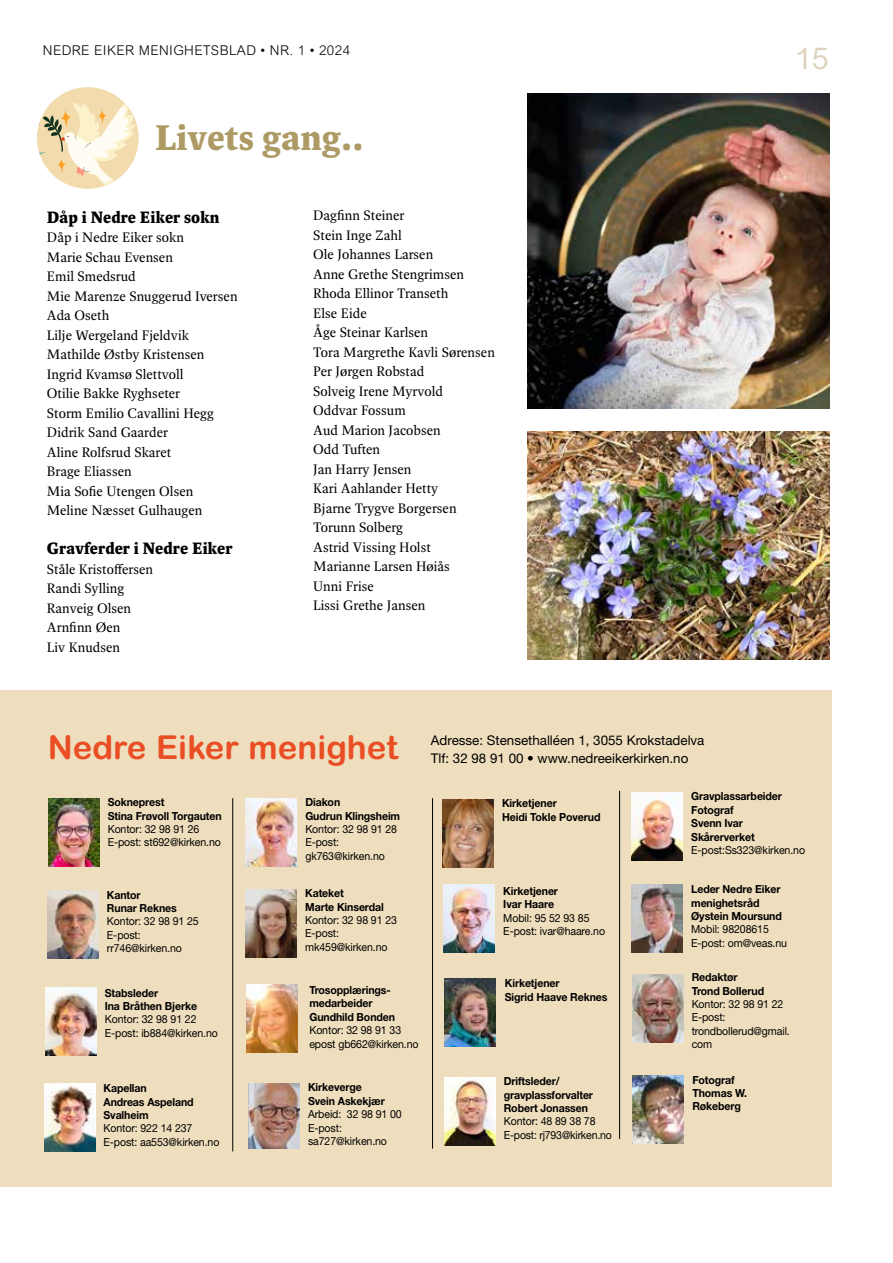
<style>
.page{position:relative;width:893px;height:1263px;background:#fff}
.page>*{position:absolute;margin:0;border:0;box-sizing:border-box;transform-origin:0 0}
.t1{font:700 39px "Spinoza Pro";color:#ae9a64}
.t2{font:700 33px "Arial Rounded MT Std";color:#e94e24}
.t3{font:30px "Arial Rounded MT Std";color:#ddd3bd}
.t4{font:700 18px "Spinoza Pro";color:#000}
.t5{font:15px/19.5px "Spinoza Pro";color:#000}
.t6{font:300 13.5px "Arial Rounded MT Std";letter-spacing:.03em;color:#000}
.t7{font:13.35px/18px "Helvetica Neue LT Pro";color:#000}
.t8{font:700 11.1px/13.4px "Helvetica Neue LT Pro";letter-spacing:-.01em;color:#000;scale:.95 1}
.t9{font:11.1px/13.4px "Helvetica Neue LT Pro";letter-spacing:-.01em;color:#000;scale:.95 1}
</style>
<div class="page">
<div style="left:0;top:690px;width:831px;height:496px;background:#efdebd"></div>
<hr style="left:232px;top:798px;width:1px;height:353px;background:#000">
<hr style="left:432px;top:798px;width:1px;height:350px;background:#000">
<hr style="left:619px;top:791px;width:1px;height:348px;background:#000">
<img style="left:443px;top:799px;width:51px;height:68px">
<img style="left:247px;top:984px;width:51px;height:68px">
<img style="left:249px;top:1083px;width:51px;height:66px">
<img style="left:48px;top:799px;width:51px;height:68px">
<img style="left:246px;top:799px;width:51px;height:68px">
<img style="left:246px;top:890px;width:51px;height:68px">
<img style="left:632px;top:1076px;width:51px;height:68px">
<img style="left:44px;top:1083px;width:51px;height:68px">
<img style="left:632px;top:885px;width:51px;height:68px">
<img style="left:632px;top:974px;width:51px;height:68px">
<img style="left:45px;top:987px;width:51px;height:68px">
<img style="left:444px;top:1077px;width:51px;height:68px">
<img style="left:632px;top:792px;width:51px;height:68px">
<img style="left:47px;top:890px;width:51px;height:68px">
<img style="left:444px;top:978px;width:51px;height:68px">
<img style="left:444px;top:884px;width:51px;height:68px">
<img style="left:527px;top:94px;width:302px;height:314px">
<img style="left:527px;top:432px;width:302px;height:227px">
<div style="left:37px;top:87px;width:102px;height:102px;background:#f2dcad;border-radius:51px"></div>
<svg style="left:37px;top:102px;width:98px;height:85px"></svg>
<p class="t6" style="left:43px;top:43px;width:309px">NEDRE EIKER MENIGHETSBLAD • NR. 1 • 2024</p>
<h3 class="t3" style="left:795px;top:41px;width:35px">15</h3>
<h1 class="t1" style="left:155px;top:115px;width:210px">Livets gang..</h1>
<p class="t4" style="left:47px;top:207px;width:174px">Dåp i Nedre Eiker sokn</p>
<p class="t5" style="left:47px;top:228px;width:192px">Dåp i Nedre Eiker sokn<br>Marie Schau Evensen<br>Emil Smedsrud<br>Mie Marenze Snuggerud Iversen<br>Ada Oseth<br>Lilje Wergeland Fjeldvik<br>Mathilde Østby Kristensen<br>Ingrid Kvamsø Slettvoll<br>Otilie Bakke Ryghseter<br>Storm Emilio Cavallini Hegg<br>Didrik Sand Gaarder<br>Aline Rolfsrud Skaret<br>Brage Eliassen<br>Mia Sofie Utengen Olsen<br>Meline Næsset Gulhaugen</p>
<p class="t4" style="left:47px;top:538px;width:187px">Gravferder i Nedre Eiker</p>
<p class="t5" style="left:47px;top:559px;width:108px">Ståle Kristoffersen<br>Randi Sylling<br>Ranveig Olsen<br>Arnfinn Øen<br>Liv Knudsen</p>
<p class="t5" style="left:313px;top:206px;width:183px">Dagfinn Steiner<br>Stein Inge Zahl<br>Ole Johannes Larsen<br>Anne Grethe Stengrimsen<br>Rhoda Ellinor Transeth<br>Else Eide<br>Åge Steinar Karlsen<br>Tora Margrethe Kavli Sørensen<br>Per Jørgen Robstad<br>Solveig Irene Myrvold<br>Oddvar Fossum<br>Aud Marion Jacobsen<br>Odd Tuften<br>Jan Harry Jensen<br>Kari Aahlander Hetty<br>Bjarne Trygve Borgersen<br>Torunn Solberg<br>Astrid Vissing Holst<br>Marianne Larsen Høiås<br>Unni Frise<br>Lissi Grethe Jansen</p>
<h2 class="t2" style="left:48px;top:727px;width:352px">Nedre Eiker menighet</h2>
<p class="t8" style="left:108px;top:795px;width:122px">Sokneprest<br>Stina Frøvoll Torgauten</p>
<p class="t9" style="left:108px;top:822px;width:121px">Kontor: 32 98 91 26<br>E-post: st692@kirken.no</p>
<p class="t8" style="left:107px;top:888px;width:75px">Kantor<br>Runar Reknes</p>
<p class="t9" style="left:107px;top:914px;width:98px">Kontor: 32 98 91 25<br>E-post: rr746@kirken.no</p>
<p class="t8" style="left:105px;top:985px;width:99px">Stabsleder<br>Ina Bråthen Bjerke</p>
<p class="t9" style="left:105px;top:1012px;width:121px">Kontor: 32 98 91 22<br>E-post: ib884@kirken.no</p>
<p class="t8" style="left:104px;top:1081px;width:96px">Kapellan<br>Andreas Aspeland<br>Svalheim</p>
<p class="t9" style="left:104px;top:1121px;width:124px">Kontor: 922 14 237<br>E-post: aa553@kirken.no</p>
<p class="t8" style="left:305px;top:795px;width:101px">Diakon<br>Gudrun Klingsheim</p>
<p class="t9" style="left:305px;top:822px;width:98px">Kontor: 32 98 91 28<br>E-post: gk763@kirken.no</p>
<p class="t8" style="left:305px;top:886px;width:84px">Kateket<br>Marte Kinserdal</p>
<p class="t9" style="left:305px;top:913px;width:98px">Kontor: 32 98 91 23<br>E-post: mk459@kirken.no</p>
<p class="t8" style="left:309px;top:983px;width:92px">Trosopplærings&shy;medarbeider<br>Gundhild Bonden</p>
<p class="t9" style="left:309px;top:1023px;width:117px">Kontor: 32 98 91 33 epost gb662@kirken.no</p>
<p class="t8" style="left:308px;top:1080px;width:82px">Kirkeverge<br>Svein Askekjær</p>
<p class="t9" style="left:308px;top:1107px;width:100px">Arbeid: 32 98 91 00<br>E-post: sa727@kirken.no</p>
<p class="t7" style="left:431px;top:731px;width:275px">Adresse: Stensethalléen 1, 3055 Krokstadelva<br>Tlf: 32 98 91 00 • www.nedreeikerkirken.no</p>
<p class="t8" style="left:502px;top:796px;width:105px">Kirketjener<br>Heidi Tokle Poverud</p>
<p class="t8" style="left:503px;top:884px;width:59px">Kirketjener<br>Ivar Haare</p>
<p class="t9" style="left:503px;top:911px;width:109px">Mobil: 95 52 93 85<br>E-post: ivar@haare.no</p>
<p class="t8" style="left:505px;top:976px;width:110px">Kirketjener<br>Sigrid Haave Reknes</p>
<p class="t8" style="left:504px;top:1074px;width:96px">Driftsleder/ gravplassforvalter<br>Robert Jonassen</p>
<p class="t9" style="left:504px;top:1114px;width:115px">Kontor: 48 89 38 78<br>E-post: rj793@kirken.no</p>
<p class="t8" style="left:691px;top:789px;width:97px">Gravplassarbeider<br>Fotograf<br>Svenn Ivar<br>Skårerverket</p>
<p class="t9" style="left:691px;top:843px;width:121px">E-post:Ss323@kirken.no</p>
<p class="t8" style="left:691px;top:882px;width:97px">Leder Nedre Eiker menighetsråd<br>Øystein Moursund</p>
<p class="t9" style="left:691px;top:922px;width:102px">Mobil: 98208615<br>E-post: om@veas.nu</p>
<p class="t8" style="left:692px;top:970px;width:78px">Redaktør<br>Trond Bollerud</p>
<p class="t9" style="left:692px;top:997px;width:105px">Kontor: 32 98 91 22<br>E-post: trondbollerud@gmail. com</p>
<p class="t8" style="left:692px;top:1072px;width:59px">Fotograf<br>Thomas W.<br>Røkeberg</p>
</div>
